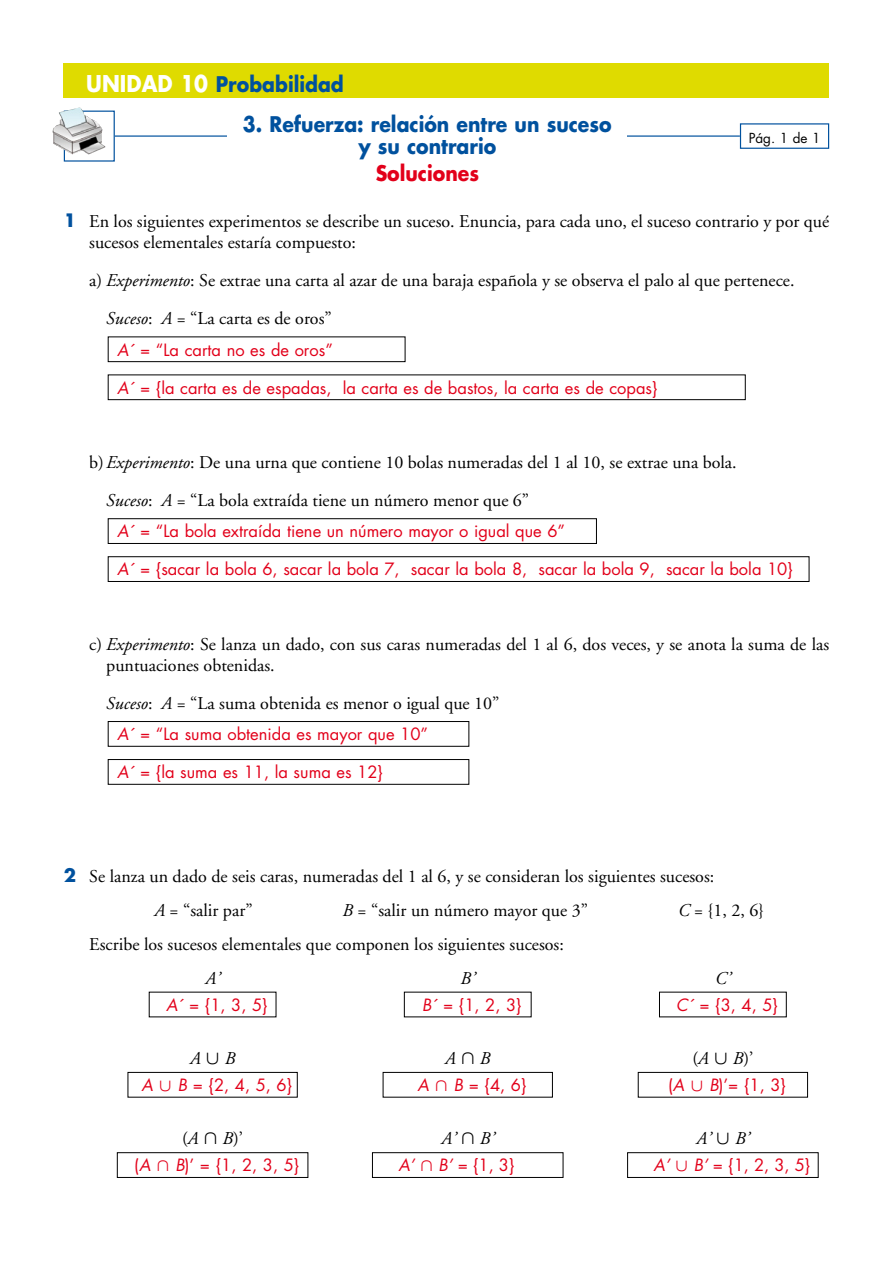
<style>
.page{position:relative;width:893px;height:1263px;background:#fff}
.page>*{position:absolute;margin:0;border:0;box-sizing:border-box;transform-origin:0 0}
.t1{font:700 21px/22.5px "Futura";color:#00519e;text-align:center;scale:.9 1}
.t2{font:700 21px "Futura";color:#e2001a;scale:.9 1}
.t3{font:18px/21px "Adobe Garamond";color:#000}
.t4{font:italic 18px "Adobe Garamond";color:#000}
.t5{font:16.5px "Futura";color:#e2001a}
.t6{font:13.5px "Futura";color:#000}
.s1{font-size:22.5px;color:#fff}
.s2{font-family:"Futura";font-weight:700;color:#00519e}
.s3{font-style:italic}
.s4{font-family:"Anaya Math 1";font-style:normal}
.s5{font-family:"Anaya Math 1"}
</style>
<div class="page">
<div style="left:64px;top:64px;width:765px;height:34px;background:#dfdb00"></div>
<div style="left:740px;top:123px;width:89px;height:26px;border:1px solid #00519e"></div>
<hr style="left:115px;top:135px;width:625px;height:2px;background:#00519e">
<div style="left:227px;top:111px;width:400px;height:51px;background:#fff"></div>
<div style="left:64px;top:111px;width:51px;height:51px;border:1px solid #00519e"></div>
<img style="left:52px;top:107px;width:53px;height:47px">
<div style="left:108px;top:336px;width:297px;height:26px;border:1px solid #000"></div>
<div style="left:108px;top:374px;width:638px;height:26px;border:1px solid #000"></div>
<div style="left:108px;top:518px;width:489px;height:26px;border:1px solid #000"></div>
<div style="left:108px;top:556px;width:701px;height:26px;border:1px solid #000"></div>
<div style="left:108px;top:721px;width:361px;height:26px;border:1px solid #000"></div>
<div style="left:108px;top:759px;width:361px;height:26px;border:1px solid #000"></div>
<div style="left:128px;top:1072px;width:170px;height:25px;border:1px solid #000"></div>
<div style="left:383px;top:1072px;width:170px;height:25px;border:1px solid #000"></div>
<div style="left:638px;top:1072px;width:170px;height:25px;border:1px solid #000"></div>
<div style="left:117px;top:1152px;width:191px;height:26px;border:1px solid #000"></div>
<div style="left:372px;top:1152px;width:191px;height:26px;border:1px solid #000"></div>
<div style="left:627px;top:1152px;width:192px;height:26px;border:1px solid #000"></div>
<p class="t1" style="left:86px;top:73px;width:288px"><span class="s1">UNIDAD 10</span> Probabilidad</p>
<p class="t1" style="left:243px;top:113px;width:411px">3. Refuerza: relación entre un suceso y su contrario</p>
<p class="t2" style="left:376px;top:160px;width:116px">Soluciones</p>
<p class="t3" style="left:89px;top:211px;width:741px;text-indent:-26px"><span class="s2">1</span> En los siguientes experimentos se describe un suceso. Enuncia, para cada uno, el suceso contrario y por qué sucesos elementales estaría compuesto:</p>
<p class="t3" style="left:89px;top:270px;width:707px">a) <span class="s3">Experimento</span>: Se extrae una carta al azar de una baraja española y se observa el palo al que pertenece.</p>
<p class="t3" style="left:106px;top:308px;width:227px"><span class="s3">Suceso</span>: <span class="s3">A</span> = “La carta es de oros”</p>
<p class="t5" style="left:117px;top:339px;width:217px"><span class="s3">A´</span> = “La carta no es de oros”</p>
<p class="t5" style="left:117px;top:377px;width:542px"><span class="s3">A´</span> = {la carta es de espadas, la carta es de bastos, la carta es de copas}</p>
<p class="t6" style="left:749px;top:129px;width:73px">Pág. 1 de 1</p>
<p class="t3" style="left:89px;top:452px;width:649px">b) <span class="s3">Experimento</span>: De una urna que contiene 10 bolas numeradas del 1 al 10, se extrae una bola.</p>
<p class="t3" style="left:106px;top:490px;width:424px"><span class="s3">Suceso</span>: <span class="s3">A</span> = “La bola extraída tiene un número menor que 6”</p>
<p class="t5" style="left:117px;top:521px;width:449px"><span class="s3">A´</span> = “La bola extraída tiene un número mayor o igual que 6”</p>
<p class="t5" style="left:117px;top:559px;width:677px"><span class="s3">A´</span> = {sacar la bola 6, sacar la bola 7, sacar la bola 8, sacar la bola 9, sacar la bola 10}</p>
<p class="t3" style="left:106px;top:634px;width:724px;text-indent:-17px">c) <span class="s3">Experimento</span>: Se lanza un dado, con sus caras numeradas del 1 al 6, dos veces, y se anota la suma de las puntuaciones obtenidas.</p>
<p class="t3" style="left:106px;top:693px;width:395px"><span class="s3">Suceso</span>: <span class="s3">A</span> = “La suma obtenida es menor o igual que 10”</p>
<p class="t5" style="left:117px;top:724px;width:312px"><span class="s3">A´</span> = “La suma obtenida es mayor que 10”</p>
<p class="t5" style="left:117px;top:762px;width:267px"><span class="s3">A´</span> = {la suma es 11, la suma es 12}</p>
<p class="t3" style="left:64px;top:866px;width:652px"><span class="s2">2</span> Se lanza un dado de seis caras, numeradas del 1 al 6, y se consideran los siguientes sucesos:</p>
<p class="t3" style="left:154px;top:900px;width:100px"><span class="s3">A</span> = “salir par”</p>
<p class="t3" style="left:343px;top:900px;width:247px"><span class="s3">B</span> = “salir un número mayor que 3”</p>
<p class="t3" style="left:678px;top:900px;width:88px"><span class="s3">C</span> = {1, 2, 6}</p>
<p class="t3" style="left:89px;top:934px;width:476px">Escribe los sucesos elementales que componen los siguientes sucesos:</p>
<p class="t4" style="left:205px;top:967px;width:16px">A’</p>
<p class="t4" style="left:461px;top:967px;width:16px">B’</p>
<p class="t4" style="left:715px;top:967px;width:17px">C’</p>
<p class="t5" style="left:166px;top:994px;width:103px"><span class="s3">A´</span> = {1, 3, 5}</p>
<p class="t5" style="left:422px;top:994px;width:101px"><span class="s3">B´</span> = {1, 2, 3}</p>
<p class="t5" style="left:676px;top:994px;width:103px"><span class="s3">C´</span> = {3, 4, 5}</p>
<p class="t4" style="left:190px;top:1047px;width:47px">A<span class="s4">«</span>B</p>
<p class="t4" style="left:445px;top:1047px;width:47px">A<span class="s4">»</span>B</p>
<p class="t3" style="left:692px;top:1048px;width:62px">(<span class="s3">A</span> <span class="s5">«</span> <span class="s3">B</span>)’</p>
<p class="t5" style="left:141px;top:1074px;width:152px"><span class="s3">A</span> <span class="s5">«</span> <span class="s3">B</span> = {2, 4, 5, 6}</p>
<p class="t5" style="left:417px;top:1074px;width:111px"><span class="s3">A</span> <span class="s5">»</span> <span class="s3">B</span> = {4, 6}</p>
<p class="t5" style="left:668px;top:1074px;width:119px">(<span class="s3">A</span> <span class="s5">«</span> <span class="s3">B</span>)’= {1, 3}</p>
<p class="t3" style="left:182px;top:1128px;width:62px">(<span class="s3">A</span> <span class="s5">»</span> <span class="s3">B</span>)’</p>
<p class="t4" style="left:441px;top:1127px;width:54px">A’ <span class="s4">»</span> B’</p>
<p class="t4" style="left:697px;top:1127px;width:54px">A’ <span class="s4">«</span> B’</p>
<p class="t5" style="left:134px;top:1155px;width:167px">(<span class="s3">A</span> <span class="s5">»</span> <span class="s3">B</span>)’ = {1, 2, 3, 5}</p>
<p class="t5" style="left:398px;top:1155px;width:118px"><span class="s3">A’</span> <span class="s5">»</span> <span class="s3">B’</span> = {1, 3}</p>
<p class="t5" style="left:653px;top:1155px;width:158px"><span class="s3">A’</span> <span class="s5">«</span> <span class="s3">B’</span> = {1, 2, 3, 5}</p>
</div>
